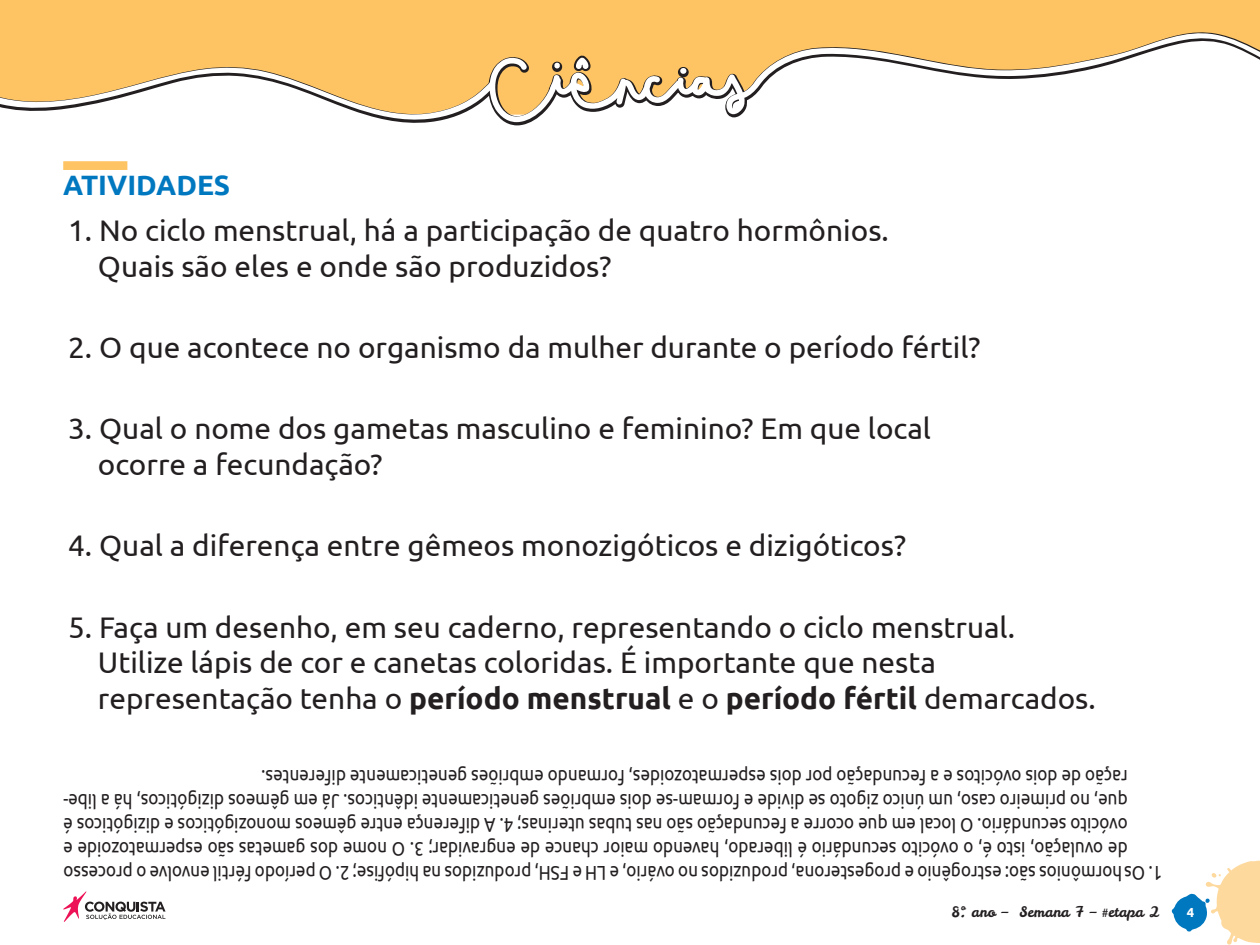
<style>
.page{position:relative;width:1260px;height:945px;background:#fff}
.page>*{position:absolute;margin:0;border:0;box-sizing:border-box;transform-origin:0 0}
._03_Texto_Geral_-_Nú{font:29.75px/35.7px "Ubuntu";color:#231f20}
._03_Peso_3{font:700 28px "Ubuntu";color:#0078c0}
._06_Número_-_Parênte{font:20.12px/24.2px "Ubuntu";color:#231f20;text-align:justify;scale:.85 1}
.t1{font:14.35px "Leckerli One";color:#231f20}
.t2{font:700 13.12px "Ubuntu";color:#fff}
.s1{font-weight:700}
</style>
<div class="page">
<svg style="left:1172px;top:861px;width:88px;height:84px"></svg>
<svg style="left:63px;top:891px;width:103px;height:31px"></svg>
<div style="left:0;top:0;width:1260px;height:28px;background:#fec463"></div>
<svg style="left:0;top:28px;width:1260px;height:98px"></svg>
<svg style="left:0;top:29px;width:1260px;height:93px;fill:#fec463"></svg>
<svg style="left:574px;top:55px;width:18px;height:18px"></svg>
<div style="left:63px;top:161px;width:64px;height:9px;background:#fec463"></div>
<p class="_03_Peso_3" style="left:63px;top:168px;width:169px">ATIVIDADES</p>
<p class="_03_Texto_Geral_-_Nú" style="left:98px;top:212px;width:792px;text-indent:-30px">1. No ciclo menstrual, há a participação de quatro hormônios.<br>Quais são eles e onde são produzidos?</p>
<p class="_03_Texto_Geral_-_Nú" style="left:68px;top:329px;width:914px">2. O que acontece no organismo da mulher durante o período fértil?</p>
<p class="_03_Texto_Geral_-_Nú" style="left:98px;top:410px;width:835px;text-indent:-30px">3. Qual o nome dos gametas masculino e feminino? Em que local ocorre a fecundação?</p>
<p class="_03_Texto_Geral_-_Nú" style="left:68px;top:527px;width:839px">4. Qual a diferença entre gêmeos monozigóticos e dizigóticos?</p>
<p class="_03_Texto_Geral_-_Nú" style="left:98px;top:608px;width:999px;text-indent:-30px">5. Faça um desenho, em seu caderno, representando o ciclo menstrual.<br>Utilize lápis de cor e canetas coloridas. É importante que nesta representação tenha o <span class="s1">período menstrual</span> e o <span class="s1">período fértil</span> demarcados.</p>
<p class="_06_Número_-_Parênte" style="left:1128px;top:886px;width:1254px;text-indent:-35px;rotate:-180deg">1. Oshormônios são: estrogênio e progesterona, produzidos no ovário, e LH e FSH, produzidos na hipófise; 2. O período fértil envolve o processo de ovulação, isto é, o ovócito secundário é liberado, havendo maior chance de engravidar; 3. O nome dos gametas são espermatozoide e ovócito secundário. O local em que ocorre a fecundação são nas tubas uterinas; 4. A diferença entre gêmeos monozigóticos e dizigóticos é que, no primeiro caso, um único zigoto se divide e formam-se dois embriões geneticamente idênticos. Já em gêmeos dizigóticos, há a libe&shy;ração de dois ovócitos e a fecundação por dois espermatozoides, formando embriões geneticamente diferentes.</p>
<p class="t1" style="left:952px;top:903px;width:210px">8º. ano – Semana 7 – #etapa 2</p>
<p class="t2" style="left:1187px;top:905px;width:9px">4</p>
</div>
